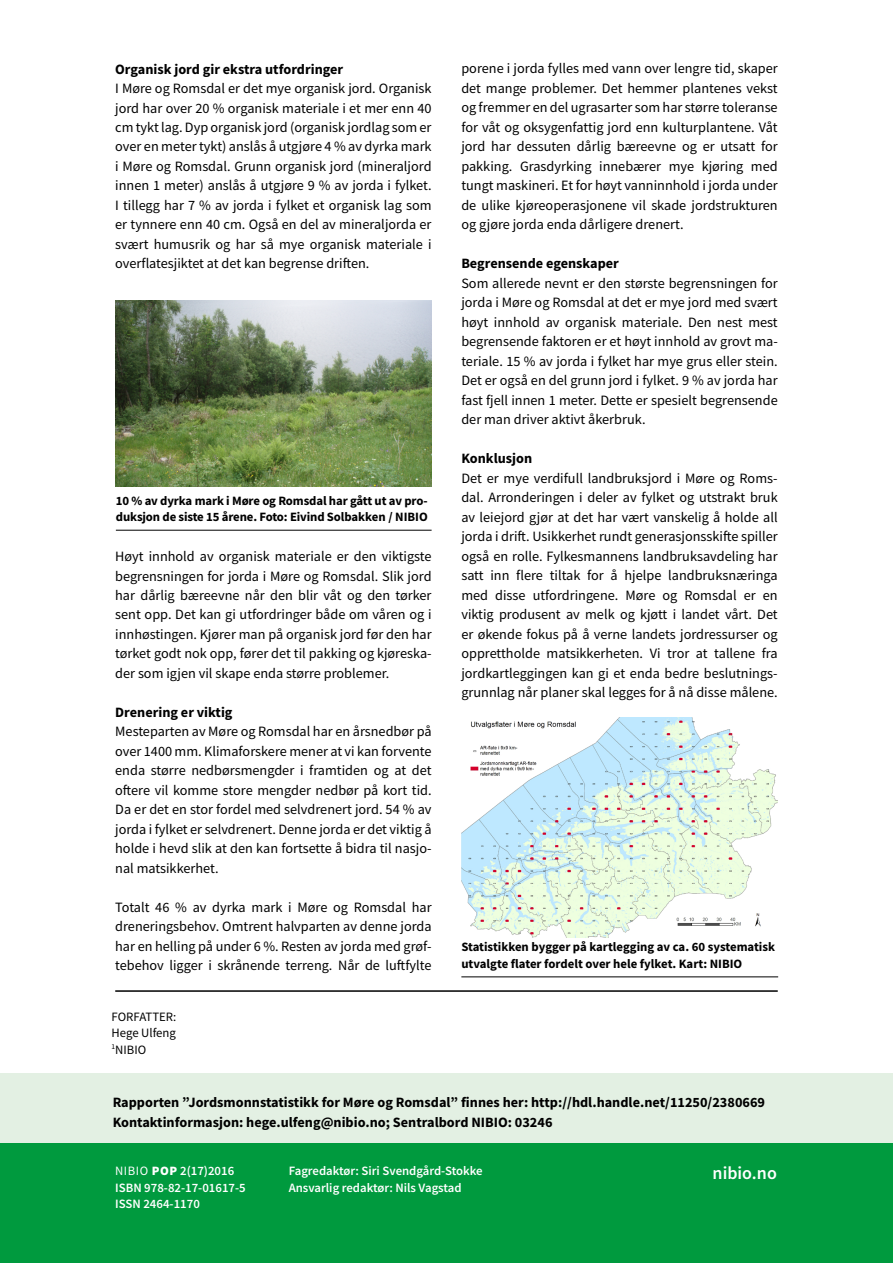
<style>
.page{position:relative;width:893px;height:1263px;background:#fff}
.page>*{position:absolute;margin:0;border:0;box-sizing:border-box;transform-origin:0 0}
.t1{font:600 18px "Source Sans Pro";color:#fff}
.t2{font:14.25px/19.5px "Source Sans Pro";color:#000;text-align:justify}
.t3{font:700 14.25px/19.5px "Source Sans Pro";color:#000}
.t4{font:700 12.75px/16.5px "Source Sans Pro";letter-spacing:-.01em;color:#000}
.t5{font:600 12.75px/16.5px "Source Sans Pro";color:#fff}
.t6{font:12.75px/16.5px "Source Sans Pro";color:#000;text-align:justify}
.s1{font-weight:400}
.s2{font-weight:900}
</style>
<div class="page">
<div style="left:0;top:1142px;width:893px;height:121px;background:#009a3e"></div>
<div style="left:0;top:1073px;width:893px;height:69px;background:#e3f0e3"></div>
<hr style="left:115px;top:990px;width:663px;height:2px;background:#000">
<img style="left:461px;top:718px;width:317px;height:220px">
<hr style="left:461px;top:976px;width:317px;height:1px;background:#000">
<img style="left:116px;top:301px;width:316px;height:186px">
<hr style="left:116px;top:530px;width:316px;height:1px;background:#000">
<p class="t3" style="left:115px;top:59px;width:229px">Organisk jord gir ekstra utfordringer</p>
<p class="t2" style="left:115px;top:78px;width:318px">I Møre og Romsdal er det mye organisk jord. Organisk jord har over 20 % organisk materiale i et mer enn 40 cm tykt lag. Dyp organisk jord (organisk jordlag som er over en meter tykt) anslås å utgjøre 4 % av dyrka mark i Møre og Romsdal. Grunn organisk jord (mineraljord innen 1 meter) anslås å utgjøre 9 % av jorda i fylket.<br>I tillegg har 7 % av jorda i fylket et organisk lag som er tynnere enn 40 cm. Også en del av mineraljorda er svært humusrik og har så mye organisk materiale i overflatesjiktet at det kan begrense driften.</p>
<p class="t4" style="left:116px;top:492px;width:313px">10 % av dyrka mark i Møre og Romsdal har gått ut av pro&shy;duksjon de siste 15 årene. Foto: Eivind Solbakken / NIBIO</p>
<p class="t2" style="left:115px;top:546px;width:318px">Høyt innhold av organisk materiale er den viktigste begrensningen for jorda i Møre og Romsdal. Slik jord har dårlig bæreevne når den blir våt og den tørker sent opp. Det kan gi utfordringer både om våren og i innhøstingen. Kjører man på organisk jord før den har tørket godt nok opp, fører det til pakking og kjøreska&shy;der som igjen vil skape enda større problemer.</p>
<p class="t3" style="left:115px;top:702px;width:119px">Drenering er viktig</p>
<p class="t2" style="left:115px;top:722px;width:318px">Mesteparten av Møre og Romsdal har en årsnedbør på over 1400 mm. Klimaforskere mener at vi kan forvente enda større nedbørsmengder i framtiden og at det oftere vil komme store mengder nedbør på kort tid.<br>Da er det en stor fordel med selvdrenert jord. 54 % av jorda i fylket er selvdrenert. Denne jorda er det viktig å holde i hevd slik at den kan fortsette å bidra til nasjo&shy;nal matsikkerhet.</p>
<p class="t2" style="left:115px;top:897px;width:318px">Totalt 46 % av dyrka mark i Møre og Romsdal har dreneringsbehov. Omtrent halvparten av denne jorda har en helling på under 6 %. Resten av jorda med grøf&shy;tebehov ligger i skrånende terreng. Når de luftfylte</p>
<p class="t6" style="left:112px;top:1008px;width:66px">FORFATTER:<br>Hege Ulfeng <sup>1</sup>NIBIO</p>
<p class="t2" style="left:461px;top:59px;width:318px">porene i jorda fylles med vann over lengre tid, skaper det mange problemer. Det hemmer plantenes vekst og fremmer en del ugrasarter som har større toleranse for våt og oksygenfattig jord enn kulturplantene. Våt jord har dessuten dårlig bæreevne og er utsatt for pakking. Grasdyrking innebærer mye kjøring med tungt maskineri. Et for høyt vanninnhold i jorda under de ulike kjøreoperasjonene vil skade jordstrukturen og gjøre jorda enda dårligere drenert.</p>
<p class="t3" style="left:461px;top:254px;width:159px">Begrensende egenskaper</p>
<p class="t2" style="left:461px;top:273px;width:318px">Som allerede nevnt er den største begrensningen for jorda i Møre og Romsdal at det er mye jord med svært høyt innhold av organisk materiale. Den nest mest begrensende faktoren er et høyt innhold av grovt ma&shy;teriale. 15 % av jorda i fylket har mye grus eller stein.<br>Det er også en del grunn jord i fylket. 9 % av jorda har fast fjell innen 1 meter. Dette er spesielt begrensende der man driver aktivt åkerbruk.</p>
<p class="t3" style="left:461px;top:449px;width:72px">Konklusjon</p>
<p class="t2" style="left:461px;top:468px;width:318px">Det er mye verdifull landbruksjord i Møre og Roms&shy;dal. Arronderingen i deler av fylket og utstrakt bruk av leiejord gjør at det har vært vanskelig å holde all jorda i drift. Usikkerhet rundt generasjonsskifte spiller også en rolle. Fylkesmannens landbruksavdeling har satt inn flere tiltak for å hjelpe landbruksnæringa med disse utfordringene. Møre og Romsdal er en viktig produsent av melk og kjøtt i landet vårt. Det er økende fokus på å verne landets jordressurser og opprettholde matsikkerheten. Vi tror at tallene fra jordkartleggingen kan gi et enda bedre beslutnings&shy;grunnlag når planer skal legges for å nå disse målene.</p>
<p class="t4" style="left:461px;top:939px;width:315px">Statistikken bygger på kartlegging av ca. 60 systematisk utvalgte flater fordelt over hele fylket. Kart: NIBIO</p>
<p class="t3" style="left:113px;top:1092px;width:654px">Rapporten ”Jordsmonnstatistikk for Møre og Romsdal” finnes her: http://hdl.handle.net/11250/2380669<br>Kontaktinformasjon: hege.ulfeng@nibio.no; Sentralbord NIBIO: 03246</p>
<p class="t5" style="left:115px;top:1163px;width:132px"><span class="s1">NIBIO</span> <span class="s2">POP</span> 2(17)2016<br>ISBN 978-82-17-01617-5<br>ISSN 2464-1170</p>
<p class="t5" style="left:289px;top:1163px;width:195px">Fagredaktør: Siri Svendgård-Stokke<br>Ansvarlig redaktør: Nils Vagstad</p>
<p class="t1" style="left:713px;top:1161px;width:66px">nibio.no</p>
</div>
